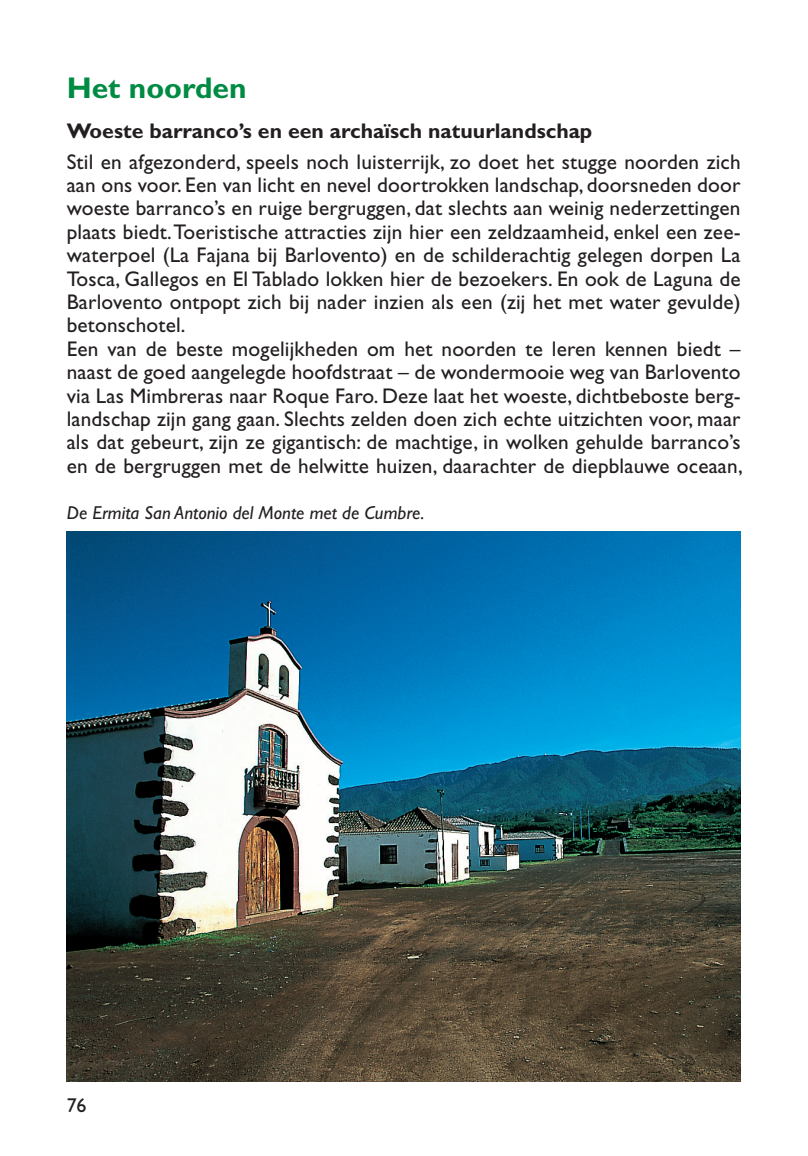
<style>
.page{position:relative;width:808px;height:1156px;background:#fff}
.page>*{position:absolute;margin:0;border:0;box-sizing:border-box;transform-origin:0 0}
.t1{font:700 30px "Gill Sans";color:#008b43}
.t2{font:21.25px/23.5px "Gill Sans";letter-spacing:.01em;color:#231f20}
.t3{font:700 21.25px "Gill Sans";color:#231f20}
.t4{font:20px "Gill Sans";color:#231f20}
.t5{font:italic 18.75px "Gill Sans";color:#231f20}
</style>
<div class="page">
<img style="left:67px;top:532px;width:673px;height:549px">
<h1 class="t1" style="left:67px;top:71px;width:181px">Het noorden</h1>
<p class="t3" style="left:67px;top:118px;width:527px">Woeste barranco’s en een archaïsch natuurlandschap</p>
<p class="t2" style="left:67px;top:150px;width:677px">Stil en afgezonderd, speels noch luisterrijk, zo doet het stugge noorden zich aan ons voor. Een van licht en nevel doortrokken landschap, doorsneden door woeste barranco’s en ruige bergruggen, dat slechts aan weinig nederzettingen plaats biedt. Toeristische attracties zijn hier een zeldzaamheid, enkel een zee&shy;waterpoel (La Fajana bij Barlovento) en de schilderachtig gelegen dorpen La Tosca, Gallegos en El Tablado lokken hier de bezoekers. En ook de Laguna de Barlovento ontpopt zich bij nader inzien als een (zij het met water gevulde) betonschotel.<br>Een van de beste mogelijkheden om het noorden te leren kennen biedt – naast de goed aangelegde hoofdstraat – de wondermooie weg van Barlovento via Las Mimbreras naar Roque Faro. Deze laat het woeste, dichtbeboste berg&shy;landschap zijn gang gaan. Slechts zelden doen zich echte uitzichten voor, maar als dat gebeurt, zijn ze gigantisch: de machtige, in wolken gehulde barranco’s en de bergruggen met de helwitte huizen, daarachter de diepblauwe oceaan,</p>
<p class="t5" style="left:67px;top:502px;width:359px">De Ermita San Antonio del Monte met de Cumbre.</p>
<p class="t4" style="left:67px;top:1094px;width:21px">76</p>
</div>
